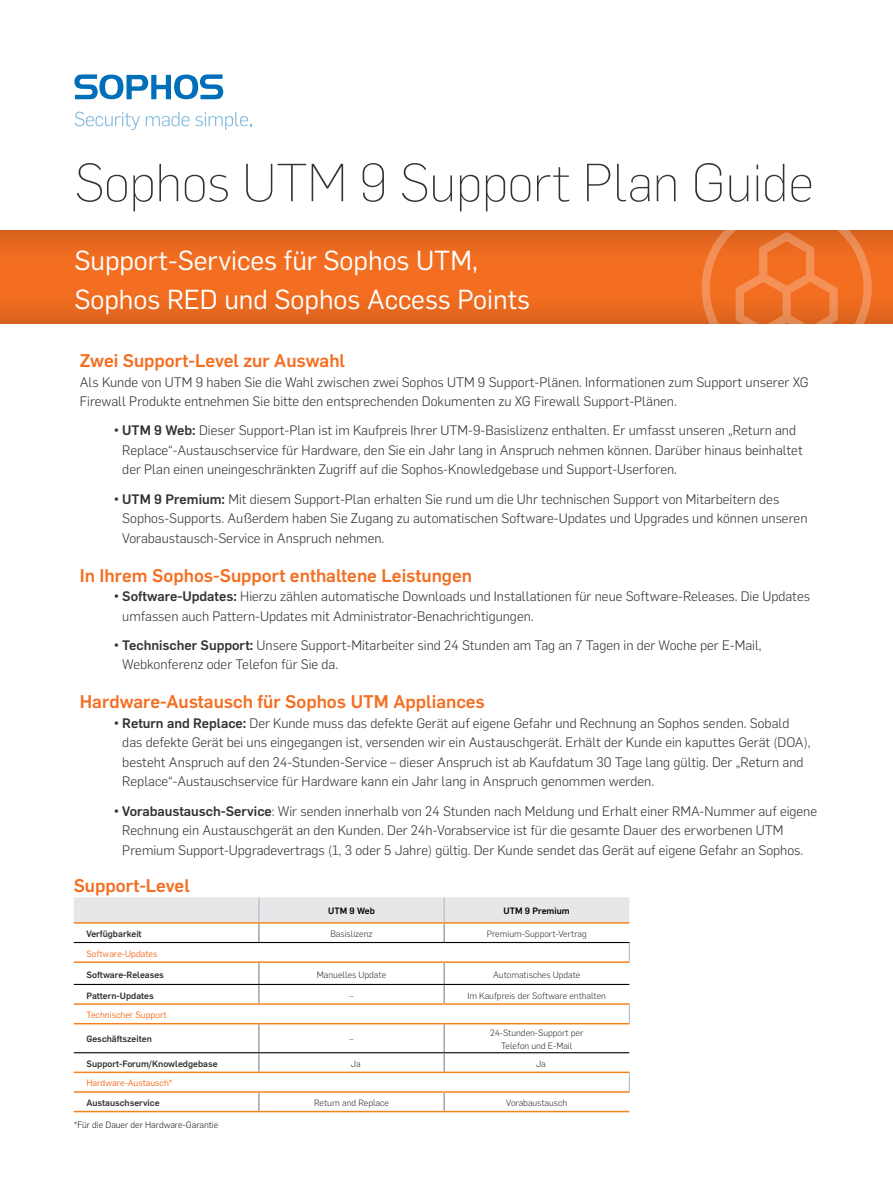
<style>
.page{position:relative;width:893px;height:1191px;background:#fff}
.page>*{position:absolute;margin:0;border:0;box-sizing:border-box;transform-origin:0 0}
.Title_2{font:200 52.5px "Flama";letter-spacing:-.005em;color:#323332}
.Intro_subheading{font:27px/39px "Flama";color:#fff}
.Subheading_1{font:500 18px "Flama";color:#f36e21}
.Body_Copy{font:300 13.5px/19.5px "Flama";color:#323332}
.Table_Body_Copy{font:300 9px/12px "Flama";color:#323332;text-align:center}
.Table_Left_Column{font:500 9px "Flama";color:#323332}
.Table_Left_Column-2{font:9px "Flama";color:#f36e21}
.Subheading_2{font:300 9px "Flama";color:#231f20}
.Table_Header{font:500 9px "Flama";color:#040503}
.s1{font-weight:500}
</style>
<div class="page">
<div style="left:0;top:229px;width:893px;height:96px;background:#231f20;opacity:.3"></div>
<svg style="left:702px;top:229px;width:170px;height:96px;background:#ec7632"></svg>
<svg style="left:74px;top:112px;width:66px;height:18px"></svg>
<svg style="left:146px;top:112px;width:105px;height:18px"></svg>
<svg style="left:74px;top:74px;width:149px;height:25px"></svg>
<svg style="left:74px;top:897px;width:556px;height:213px"></svg>
<hr style="left:444px;top:1091px;width:185px;height:1px;background:#f58220">
<hr style="left:74px;top:1091px;width:185px;height:1px;background:#f58220">
<hr style="left:74px;top:1110px;width:185px;height:2px;background:#f58220">
<hr style="left:259px;top:1110px;width:185px;height:2px;background:#f58220">
<hr style="left:444px;top:1110px;width:185px;height:2px;background:#f58220">
<hr style="left:74px;top:922px;width:185px;height:1px;background:#f58220">
<hr style="left:259px;top:922px;width:185px;height:1px;background:#f58220">
<hr style="left:444px;top:922px;width:185px;height:1px;background:#f58220">
<p class="Title_2" style="left:74px;top:148px;width:741px">Sophos UTM 9 Support Plan Guide</p>
<p class="Intro_subheading" style="left:74px;top:239px;width:457px">Support-Services für Sophos UTM,<br>Sophos RED und Sophos Access Points</p>
<p class="Subheading_1" style="left:80px;top:348px;width:267px">Zwei Support-Level zur Auswahl</p>
<p class="Body_Copy" style="left:80px;top:371px;width:730px">Als Kunde von UTM 9 haben Sie die Wahl zwischen zwei Sophos UTM 9 Support-Plänen. Informationen zum Support unserer XG<br>Firewall Produkte entnehmen Sie bitte den entsprechenden Dokumenten zu XG Firewall Support-Plänen.</p>
<p class="Body_Copy" style="left:122px;top:420px;width:682px;text-indent:-9px"><span class="s1">• UTM 9 Web:</span> Dieser Support-Plan ist im Kaufpreis Ihrer UTM-9-Basislizenz enthalten. Er umfasst unseren „Return and<br>Replace“-Austauschservice für Hardware, den Sie ein Jahr lang in Anspruch nehmen können. Darüber hinaus beinhaltet der Plan einen uneingeschränkten Zugriff auf die Sophos-Knowledgebase und Support-Userforen.</p>
<p class="Body_Copy" style="left:122px;top:488px;width:687px;text-indent:-9px"><span class="s1">• UTM 9 Premium:</span> Mit diesem Support-Plan erhalten Sie rund um die Uhr technischen Support von Mitarbeitern des<br>Sophos-Supports. Außerdem haben Sie Zugang zu automatischen Software-Updates und Upgrades und können unseren<br>Vorabaustausch-Service in Anspruch nehmen.</p>
<p class="Subheading_1" style="left:80px;top:562px;width:394px">In Ihrem Sophos-Support enthaltene Leistungen</p>
<p class="Body_Copy" style="left:122px;top:586px;width:689px;text-indent:-9px"><span class="s1">• Software-Updates:</span> Hierzu zählen automatische Downloads und Installationen für neue Software-Releases. Die Updates umfassen auch Pattern-Updates mit Administrator-Benachrichtigungen.</p>
<p class="Body_Copy" style="left:122px;top:634px;width:641px;text-indent:-9px"><span class="s1">• Technischer Support:</span> Unsere Support-Mitarbeiter sind 24 Stunden am Tag an 7 Tagen in der Woche per E-Mail,<br>Webkonferenz oder Telefon für Sie da.</p>
<p class="Subheading_1" style="left:80px;top:689px;width:407px">Hardware-Austausch für Sophos UTM Appliances</p>
<p class="Body_Copy" style="left:122px;top:712px;width:690px;text-indent:-9px"><span class="s1">• Return and Replace:</span> Der Kunde muss das defekte Gerät auf eigene Gefahr und Rechnung an Sophos senden. Sobald das defekte Gerät bei uns eingegangen ist, versenden wir ein Austauschgerät. Erhält der Kunde ein kaputtes Gerät (DOA), besteht Anspruch auf den 24-Stunden-Service – dieser Anspruch ist ab Kaufdatum 30 Tage lang gültig. Der „Return and Replace“-Austauschservice für Hardware kann ein Jahr lang in Anspruch genommen werden.</p>
<p class="Body_Copy" style="left:122px;top:800px;width:696px;text-indent:-9px"><span class="s1">• Vorabaustausch-Service</span>: Wir senden innerhalb von 24 Stunden nach Meldung und Erhalt einer RMA-Nummer auf eigene<br>Rechnung ein Austauschgerät an den Kunden. Der 24h-Vorabservice ist für die gesamte Dauer des erworbenen UTM<br>Premium Support-Upgradevertrags (1, 3 oder 5 Jahre) gültig. Der Kunde sendet das Gerät auf eigene Gefahr an Sophos.</p>
<p class="Subheading_1" style="left:74px;top:872px;width:118px">Support-Level</p>
<p class="Table_Header" style="left:328px;top:904px;width:48px">UTM 9 Web</p>
<p class="Table_Header" style="left:504px;top:904px;width:68px">UTM 9 Premium</p>
<p class="Table_Left_Column" style="left:86px;top:927px;width:57px">Verfügbarkeit</p>
<p class="Table_Body_Copy" style="left:330px;top:927px;width:44px">Basislizenz</p>
<p class="Table_Body_Copy" style="left:487px;top:927px;width:102px">Premium-Support-Vertrag</p>
<p class="Table_Left_Column-2" style="left:86px;top:947px;width:73px">Software-Updates</p>
<p class="Table_Left_Column" style="left:86px;top:968px;width:79px">Software-Releases</p>
<p class="Table_Body_Copy" style="left:317px;top:968px;width:71px">Manuelles Update</p>
<p class="Table_Body_Copy" style="left:493px;top:968px;width:89px">Automatisches Update</p>
<p class="Table_Left_Column" style="left:86px;top:988px;width:69px">Pattern-Updates</p>
<p class="Table_Body_Copy" style="left:467px;top:988px;width:140px">Im Kaufpreis der Software enthalten</p>
<p class="Table_Left_Column-2" style="left:86px;top:1008px;width:82px">Technischer Support</p>
<p class="Table_Left_Column" style="left:86px;top:1032px;width:67px">Geschäftszeiten</p>
<p class="Table_Body_Copy" style="left:349px;top:1032px;width:6px">–</p>
<p class="Table_Body_Copy" style="left:490px;top:1026px;width:95px">24-Stunden-Support per<br>Telefon und E-Mail</p>
<p class="Table_Left_Column" style="left:86px;top:1057px;width:133px">Support-Forum/Knowledgebase</p>
<p class="Table_Body_Copy" style="left:351px;top:1057px;width:11px">Ja</p>
<p class="Table_Body_Copy" style="left:536px;top:1057px;width:11px">Ja</p>
<p class="Table_Left_Column-2" style="left:86px;top:1077px;width:88px">Hardware-Austausch*</p>
<p class="Table_Left_Column" style="left:86px;top:1096px;width:75px">Austauschservice</p>
<p class="Table_Body_Copy" style="left:314px;top:1096px;width:76px">Return and Replace</p>
<p class="Table_Body_Copy" style="left:506px;top:1096px;width:62px">Vorabaustausch</p>
<p class="Subheading_2" style="left:74px;top:1118px;width:146px">*Für die Dauer der Hardware-Garantie</p>
</div>
